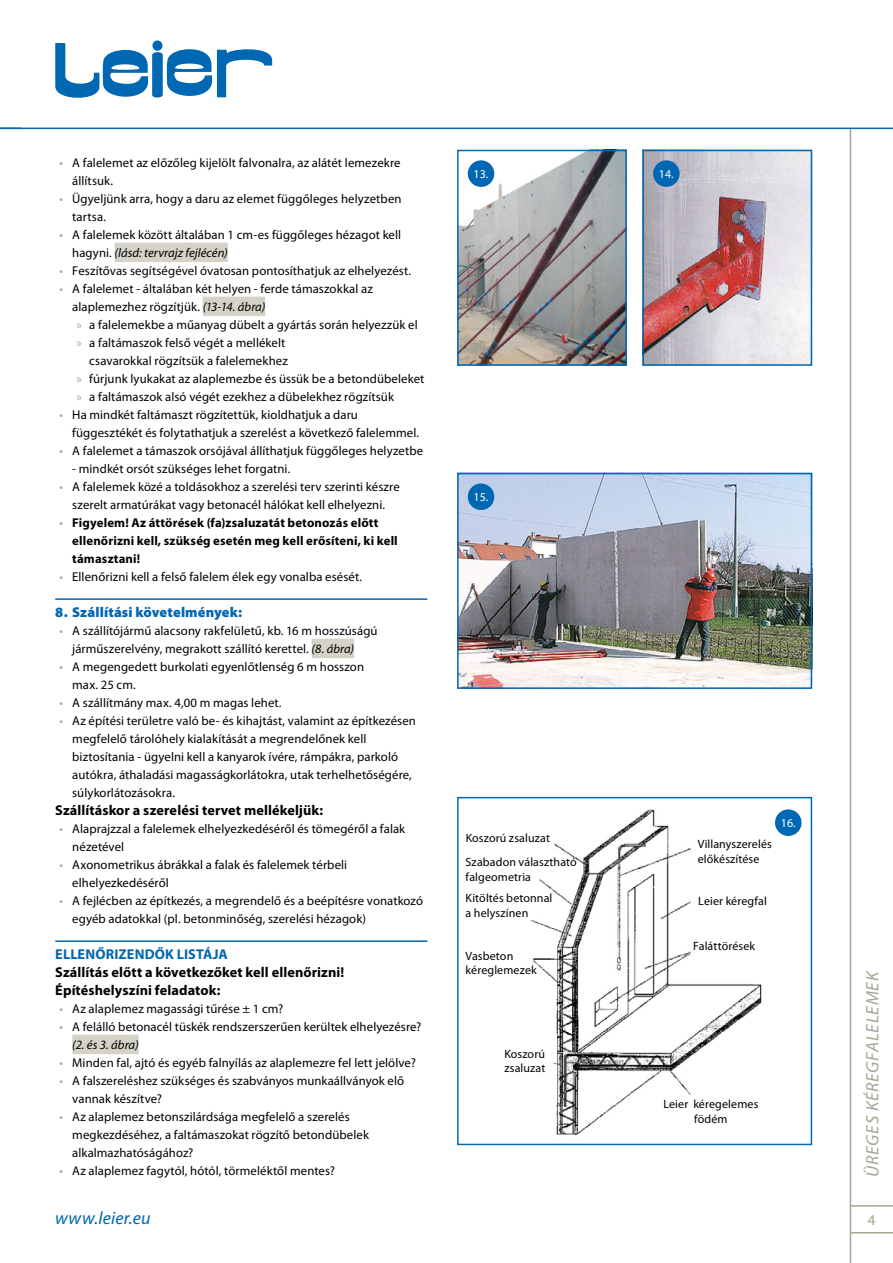
<style>
.page{position:relative;width:893px;height:1263px;background:#fff}
.page>*{position:absolute;margin:0;border:0;box-sizing:border-box;transform-origin:0 0}
.t1{font:italic 18px "Myriad Pro";letter-spacing:.045em;color:#a7a592}
.t2{font:italic 18px "Myriad Pro";letter-spacing:.01em;color:#0067b2}
.t3{font:15px "Myriad Pro";color:#a7a592}
.t4{font:700 14.25px/18px "Myriad Pro";letter-spacing:.005em;color:#000}
.t5{font:900 14.25px "Myriad Pro";letter-spacing:.01em;color:#0067b2}
.t6{font:700 14.25px "Myriad Pro";letter-spacing:.01em;color:#0067b2}
.t7{font:12.75px/18px "Myriad Pro";letter-spacing:.01em;color:#000}
.t8{font:700 12.75px/18px "Myriad Pro";letter-spacing:.01em;color:#000}
.t9{font:12px/14.4px "Myriad Pro";letter-spacing:.01em;color:#000}
.t10{font:12px "Myriad Pro";color:#fff}
.s1{color:#a7a592}
.s2{font-style:italic}
.s3{font-weight:400;color:#a7a592}
</style>
<div class="page">
<hr style="left:850px;top:1205px;width:43px;height:1px;background:#a7a592">
<hr style="left:850px;top:1232px;width:43px;height:1px;background:#a7a592">
<hr style="left:0;top:128px;width:893px;height:1px;background:#0067b2">
<hr style="left:850px;top:129px;width:1px;height:1134px;background:#a7a592">
<svg style="left:55px;top:41px;width:217px;height:57px"></svg>
<div style="left:115px;top:243px;width:113px;height:19px;background:#d5d3c7"></div>
<div style="left:203px;top:297px;width:62px;height:19px;background:#d5d3c7"></div>
<hr style="left:55px;top:598px;width:372px;height:2px;background:#0067b2">
<div style="left:312px;top:639px;width:42px;height:19px;background:#d5d3c7"></div>
<hr style="left:55px;top:940px;width:372px;height:2px;background:#0067b2">
<div style="left:72px;top:1035px;width:67px;height:19px;background:#d5d3c7"></div>
<img style="left:460px;top:476px;width:349px;height:210px">
<div style="left:457px;top:473px;width:355px;height:216px;border:2px solid #0067b2"></div>
<img style="left:530px;top:809px;width:254px;height:326px">
<div style="left:457px;top:797px;width:355px;height:348px;border:2px solid #0067b2"></div>
<img style="left:460px;top:153px;width:164px;height:210px">
<div style="left:457px;top:150px;width:170px;height:216px;border:2px solid #0067b2"></div>
<img style="left:645px;top:153px;width:164px;height:210px">
<div style="left:642px;top:150px;width:170px;height:216px;border:2px solid #0067b2"></div>
<div style="left:468px;top:160px;width:26px;height:27px;background:#0067b2;border-radius:50%"></div>
<div style="left:653px;top:160px;width:27px;height:27px;background:#0067b2;border-radius:50%"></div>
<div style="left:468px;top:483px;width:26px;height:27px;background:#0067b2;border-radius:50%"></div>
<div style="left:775px;top:809px;width:26px;height:27px;background:#0067b2;border-radius:50%"></div>
<p class="t7" style="left:72px;top:153px;width:330px;text-indent:-13px"><span class="s1">•</span> A falelemet az előzőleg kijelölt falvonalra, az alátét lemezekre állítsuk.</p>
<p class="t7" style="left:72px;top:189px;width:331px;text-indent:-13px"><span class="s1">•</span> Ügyeljünk arra, hogy a daru az elemet függőleges helyzetben tartsa.</p>
<p class="t7" style="left:72px;top:225px;width:330px;text-indent:-13px"><span class="s1">•</span> A falelemek között általában 1 cm-es függőleges hézagot kell hagyni. <span class="s2">(lásd: tervrajz fejlécén)</span></p>
<p class="t7" style="left:60px;top:261px;width:353px"><span class="s1">•</span> Feszítővas segítségével óvatosan pontosíthatjuk az elhelyezést.</p>
<p class="t7" style="left:60px;top:279px;width:315px"><span class="s1">•</span> A falelemet - általában két helyen - ferde támaszokkal az</p>
<p class="t7" style="left:72px;top:297px;width:195px">alaplemezhez rögzítjük. <span class="s2">(13-14. ábra)</span></p>
<p class="t7" style="left:77px;top:315px;width:343px"><span class="s1">»</span> a falelemekbe a műanyag dübelt a gyártás során helyezzük el</p>
<p class="t7" style="left:77px;top:333px;width:210px"><span class="s1">»</span> a faltámaszok felső végét a mellékelt</p>
<p class="t7" style="left:89px;top:351px;width:200px">csavarokkal rögzítsük a falelemekhez</p>
<p class="t7" style="left:77px;top:369px;width:349px"><span class="s1">»</span> fúrjunk lyukakat az alaplemezbe és üssük be a betondübeleket</p>
<p class="t7" style="left:77px;top:387px;width:319px"><span class="s1">»</span> a faltámaszok alsó végét ezekhez a dübelekhez rögzítsük</p>
<p class="t7" style="left:72px;top:405px;width:348px;text-indent:-13px"><span class="s1">•</span> Ha mindkét faltámaszt rögzítettük, kioldhatjuk a daru függesztékét és folytathatjuk a szerelést a következő falelemmel.</p>
<p class="t7" style="left:60px;top:441px;width:365px"><span class="s1">•</span> A falelemet a támaszok orsójával állíthatjuk függőleges helyzetbe</p>
<p class="t7" style="left:72px;top:459px;width:220px">- mindkét orsót szükséges lehet forgatni.</p>
<p class="t7" style="left:60px;top:477px;width:342px;text-align:center"><span class="s1">•</span> A falelemek közé a toldásokhoz a szerelési terv szerinti készre szerelt armatúrákat vagy betonacél hálókat kell elhelyezni.</p>
<p class="t8" style="left:72px;top:513px;width:327px;text-indent:-13px"><span class="s3">•</span> Figyelem! Az áttörések (fa)zsaluzatát betonozás előtt ellenőrizni kell, szükség esetén meg kell erősíteni, ki kell támasztani!</p>
<p class="t7" style="left:60px;top:567px;width:304px"><span class="s1">•</span> Ellenőrizni kell a felső falelem élek egy vonalba esését.</p>
<p class="t5" style="left:55px;top:604px;width:188px">8. Szállítási követelmények:</p>
<p class="t7" style="left:72px;top:621px;width:307px;text-indent:-13px"><span class="s1">•</span> A szállítójármű alacsony rakfelületű, kb. 16 m hosszúságú járműszerelvény, megrakott szállító kerettel. <span class="s2">(8. ábra)</span></p>
<p class="t7" style="left:72px;top:657px;width:293px;text-indent:-13px"><span class="s1">•</span> A megengedett burkolati egyenlőtlenség 6 m hosszon max. 25 cm.</p>
<p class="t7" style="left:60px;top:693px;width:224px"><span class="s1">•</span> A szállítmány max. 4,00 m magas lehet.</p>
<p class="t7" style="left:72px;top:711px;width:345px;text-indent:-13px"><span class="s1">•</span> Az építési területre való be- és kihajtást, valamint az építkezésen megfelelő tárolóhely kialakítását a megrendelőnek kell biztosítania - ügyelni kell a kanyarok ívére, rámpákra, parkoló autókra, áthaladási magasságkorlátokra, utak terhelhetőségére, súlykorlátozásokra.</p>
<p class="t4" style="left:55px;top:801px;width:269px">Szállításkor a szerelési tervet mellékeljük:</p>
<p class="t7" style="left:72px;top:819px;width:334px;text-indent:-13px"><span class="s1">•</span> Alaprajzzal a falelemek elhelyezkedéséről és tömegéről a falak nézetével</p>
<p class="t7" style="left:72px;top:855px;width:276px;text-indent:-13px"><span class="s1">•</span> Axonometrikus ábrákkal a falak és falelemek térbeli elhelyezkedéséről</p>
<p class="t7" style="left:72px;top:891px;width:352px;text-indent:-13px"><span class="s1">•</span> A fejlécben az építkezés, a megrendelő és a beépítésre vonatkozó egyéb adatokkal (pl. betonminőség, szerelési hézagok)</p>
<p class="t6" style="left:55px;top:945px;width:174px">ELLENŐRIZENDŐK LISTÁJA</p>
<p class="t4" style="left:55px;top:963px;width:291px">Szállítás előtt a következőket kell ellenőrizni!<br>Építéshelyszíni feladatok:</p>
<p class="t7" style="left:60px;top:999px;width:225px"><span class="s1">•</span> Az alaplemez magassági tűrése ± 1 cm?</p>
<p class="t7" style="left:72px;top:1017px;width:351px;text-indent:-13px"><span class="s1">•</span> A felálló betonacél tüskék rendszerszerűen kerültek elhelyezésre? <span class="s2">(2. és 3. ábra)</span></p>
<p class="t7" style="left:60px;top:1053px;width:358px"><span class="s1">•</span> Minden fal, ajtó és egyéb falnyílás az alaplemezre fel lett jelölve?</p>
<p class="t7" style="left:72px;top:1071px;width:333px;text-indent:-13px"><span class="s1">•</span> A falszereléshez szükséges és szabványos munkaállványok elő vannak készítve?</p>
<p class="t7" style="left:72px;top:1107px;width:298px;text-indent:-13px"><span class="s1">•</span> Az alaplemez betonszilárdsága megfelelő a szerelés megkezdéséhez, a faltámaszokat rögzítő betondübelek alkalmazhatóságához?</p>
<p class="t7" style="left:60px;top:1161px;width:277px"><span class="s1">•</span> Az alaplemez fagytól, hótól, törmeléktől mentes?</p>
<p class="t10" style="left:474px;top:167px;width:16px">13.</p>
<p class="t10" style="left:659px;top:167px;width:16px">14.</p>
<p class="t10" style="left:474px;top:490px;width:16px">15.</p>
<p class="t9" style="left:466px;top:825px;width:113px;line-height:24.3px">Koszorú zsaluzat<br>Szabadon választható</p>
<p class="t9" style="left:466px;top:866px;width:88px;line-height:21.6px">falgeometria<br>Kitöltés betonnal</p>
<p class="t9" style="left:466px;top:905px;width:64px">a helyszínen</p>
<p class="t9" style="left:466px;top:948px;width:73px">Vasbeton kéreglemezek</p>
<p class="t9" style="left:504px;top:1046px;width:43px">Koszorú zsaluzat</p>
<p class="t9" style="left:698px;top:837px;width:76px">Villanyszerelés előkészítése</p>
<p class="t10" style="left:781px;top:816px;width:16px">16.</p>
<p class="t9" style="left:698px;top:893px;width:70px">Leier kéregfal</p>
<p class="t9" style="left:693px;top:938px;width:63px">Faláttörések</p>
<p class="t9" style="left:663px;top:1097px;width:96px;text-align:center">Leier kéregelemes födém</p>
<h1 class="t1" style="left:861px;top:1177px;width:208px;rotate:-90deg">ÜREGES KÉREGFALELEMEK</h1>
<h1 class="t2" style="left:55px;top:1207px;width:97px">www.leier.eu</h1>
<p class="t3" style="left:868px;top:1210px;width:9px">4</p>
</div>
